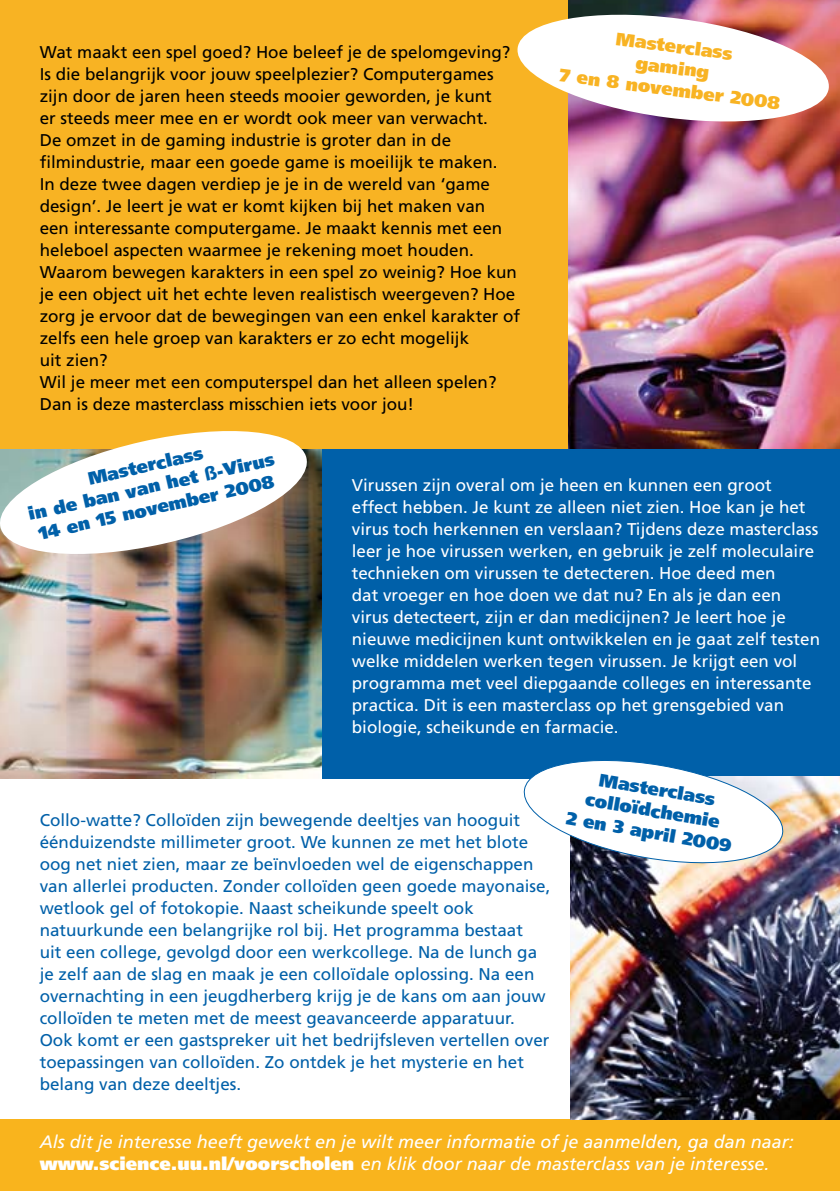
<style>
.page{position:relative;width:840px;height:1191px;background:#fff}
.page>*{position:absolute;margin:0;border:0;box-sizing:border-box;transform-origin:0 0}
.t1{font:italic 18px/22px "Frutiger LT Std";color:#fff}
.t2{font:900 18px/21.6px "Frutiger LT Std";color:#0060a9;text-align:center}
.t3{font:900 18px/21.6px "Frutiger LT Std";color:#f8b323;text-align:center}
.t4{font:17px/22px "Frutiger LT Std";color:#000}
.t5{font:17px/22px "Frutiger LT Std";color:#0060a9}
.t6{font:17px/22px "Frutiger LT Std";color:#fff}
.s1{font-family:"Verdana";font-weight:700}
.s2{font-weight:900;font-style:normal}
</style>
<div class="page">
<div style="left:0;top:1119px;width:839px;height:72px;background:#f9b41d"></div>
<div style="left:285px;top:448px;width:554px;height:331px;background:#0060a9"></div>
<img style="left:0;top:448px;width:321px;height:331px">
<div style="left:0;top:0;width:661px;height:448px;background:#f8b323"></div>
<img style="left:568px;top:0;width:271px;height:448px">
<svg style="left:517px;top:8px;width:314px;height:121px"></svg>
<svg style="left:0;top:431px;width:312px;height:131px"></svg>
<img style="left:570px;top:777px;width:269px;height:342px">
<svg style="left:523px;top:760px;width:264px;height:110px"></svg>
<p class="t4" style="left:40px;top:41px;width:481px">Wat maakt een spel goed? Hoe beleef je de spelomgeving?<br>Is die belangrijk voor jouw speelplezier? Computergames zijn door de jaren heen steeds mooier geworden, je kunt<br>er steeds meer mee en er wordt ook meer van verwacht.<br>De omzet in de gaming industrie is groter dan in de filmindustrie, maar een goede game is moeilijk te maken.<br>In deze twee dagen verdiep je je in de wereld van ‘game design’. Je leert je wat er komt kijken bij het maken van<br>een interessante computergame. Je maakt kennis met een heleboel aspecten waarmee je rekening moet houden.<br>Waarom bewegen karakters in een spel zo weinig? Hoe kun je een object uit het echte leven realistisch weergeven? Hoe zorg je ervoor dat de bewegingen van een enkel karakter of zelfs een hele groep van karakters er zo echt mogelijk<br>uit zien?<br>Wil je meer met een computerspel dan het alleen spelen?<br>Dan is deze masterclass misschien iets voor jou!</p>
<p class="t3" style="left:566px;top:22px;width:223px;rotate:7deg">Masterclass<br>gaming<br>7 en 8 november 2008</p>
<p class="t2" style="left:21px;top:483px;width:253px;rotate:-13deg">Masterclass<br>in de ban van het <span class="s1">ß</span>-Virus<br>14 en 15 november 2008</p>
<p class="t6" style="left:351px;top:474px;width:469px">Virussen zijn overal om je heen en kunnen een groot effect hebben. Je kunt ze alleen niet zien. Hoe kan je het virus toch herkennen en verslaan? Tijdens deze masterclass leer je hoe virussen werken, en gebruik je zelf moleculaire technieken om virussen te detecteren. Hoe deed men<br>dat vroeger en hoe doen we dat nu? En als je dan een virus detecteert, zijn er dan medicijnen? Je leert hoe je nieuwe medicijnen kunt ontwikkelen en je gaat zelf testen welke middelen werken tegen virussen. Je krijgt een vol programma met veel diepgaande colleges en interessante practica. Dit is een masterclass op het grensgebied van biologie, scheikunde en farmacie.</p>
<p class="t5" style="left:40px;top:809px;width:512px">Collo-watte? Colloïden zijn bewegende deeltjes van hooguit éénduizendste millimeter groot. We kunnen ze met het blote oog net niet zien, maar ze beïnvloeden wel de eigenschappen van allerlei producten. Zonder colloïden geen goede mayonaise, wetlook gel of fotokopie. Naast scheikunde speelt ook natuurkunde een belangrijke rol bij. Het programma bestaat<br>uit een college, gevolgd door een werkcollege. Na de lunch ga je zelf aan de slag en maak je een colloïdale oplossing. Na een overnachting in een jeugdherberg krijg je de kans om aan jouw colloïden te meten met de meest geavanceerde apparatuur.<br>Ook komt er een gastspreker uit het bedrijfsleven vertellen over toepassingen van colloïden. Zo ontdek je het mysterie en het belang van deze deeltjes.</p>
<p class="t2" style="left:575px;top:764px;width:169px;rotate:10deg">Masterclass colloïdchemie<br>2 en 3 april 2009</p>
<p class="t1" style="left:40px;top:1131px;width:755px">Als dit je interesse heeft gewekt en je wilt meer informatie of je aanmelden, ga dan naar: <span class="s2">www.science.uu.nl/voorscholen</span> en klik door naar de masterclass van je interesse.</p>
</div>
